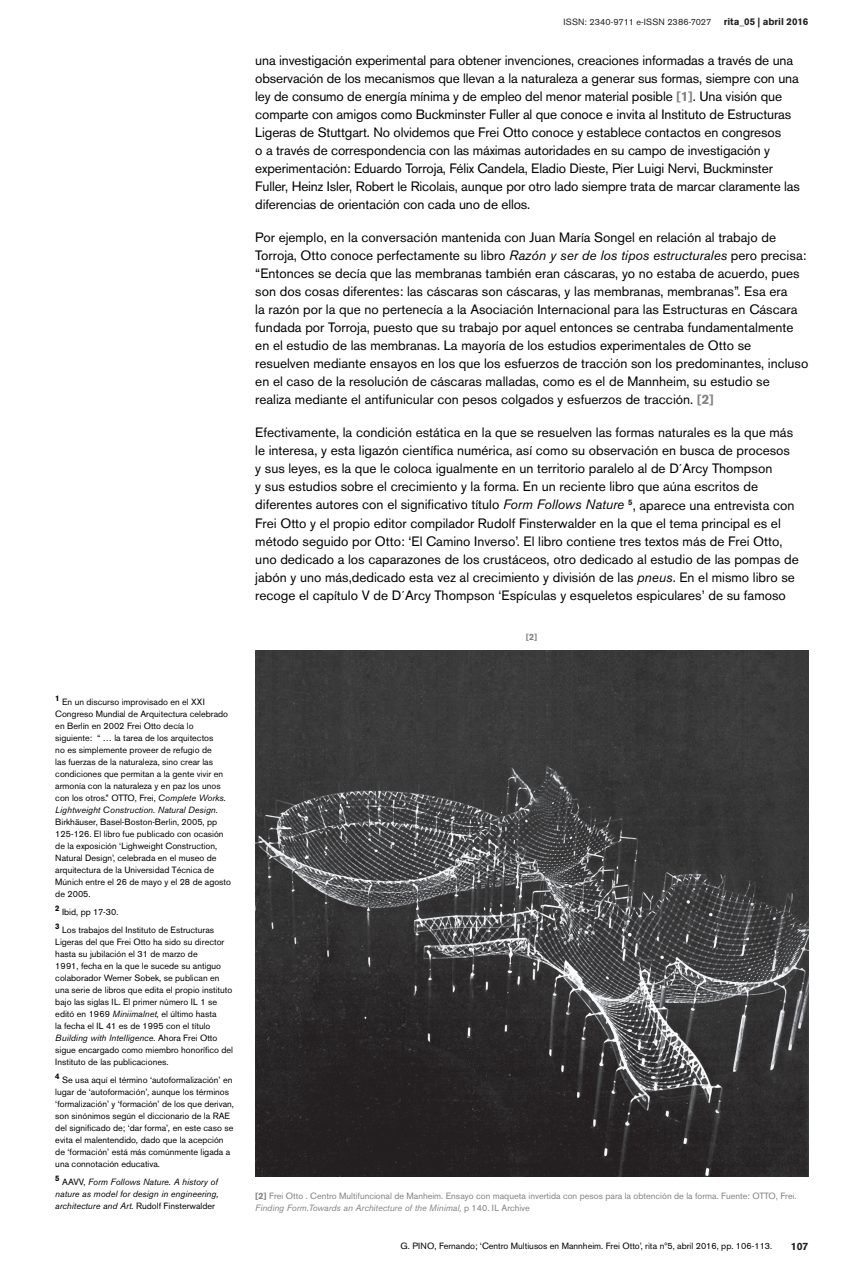
<style>
.page{position:relative;width:851px;height:1276px;background:#fff}
.page>*{position:absolute;margin:0;border:0;box-sizing:border-box;transform-origin:0 0}
.t1{font:13.5px/18px "Akzidenz Grotesk BE";color:#000}
.t2{font:700 10.5px "Akzidenz Grotesk BE";color:#231f20}
.t3{font:700 9.75px "Akzidenz Grotesk BE";color:#231f20}
.t4{font:9px/12px "Akzidenz Grotesk BE";color:#000}
.t5{font:9px/12px "Akzidenz Grotesk BE";color:#808285}
.t6{font:italic 9px/12px "Akzidenz Grotesk BE";color:#000;text-align:justify}
.t7{font:9px "Akzidenz Grotesk BE";letter-spacing:.02em;color:#231f20}
.t8{font:700 9px "Akzidenz Grotesk BE";color:#808285}
.t9{font:700 7.8px "Akzidenz Grotesk BE";color:#000}
.s1{font-weight:700;color:#808285}
.s2{font-style:italic}
.s3{font-style:normal}
.s4{font-weight:700}
</style>
<div class="page">
<img style="left:255px;top:650px;width:553px;height:526px">
<p class="t7" style="left:563px;top:17px;width:149px">ISSN: 2340-9711 e-ISSN 2386-7027</p>
<p class="t3" style="left:723px;top:16px;width:86px">rita_05 | abril 2016</p>
<p class="t1" style="left:255px;top:52px;width:546px">una investigación experimental para obtener invenciones, creaciones informadas a través de una observación de los mecanismos que llevan a la naturaleza a generar sus formas, siempre con una ley de consumo de energía mínima y de empleo del menor material posible <span class="s1">[1]</span>. Una visión que comparte con amigos como Buckminster Fuller al que conoce e invita al Instituto de Estructuras Ligeras de Stuttgart. No olvidemos que Frei Otto conoce y establece contactos en congresos<br>o a través de correspondencia con las máximas autoridades en su campo de investigación y experimentación: Eduardo Torroja, Félix Candela, Eladio Dieste, Pier Luigi Nervi, Buckminster Fuller, Heinz Isler, Robert le Ricolais, aunque por otro lado siempre trata de marcar claramente las diferencias de orientación con cada uno de ellos.</p>
<p class="t1" style="left:255px;top:229px;width:554px">Por ejemplo, en la conversación mantenida con Juan María Songel en relación al trabajo de Torroja, Otto conoce perfectamente su libro <span class="s2">Razón y ser de los tipos estructurales</span> pero precisa: “Entonces se decía que las membranas también eran cáscaras, yo no estaba de acuerdo, pues son dos cosas diferentes: las cáscaras son cáscaras, y las membranas, membranas”. Esa era<br>la razón por la que no pertenecía a la Asociación Internacional para las Estructuras en Cáscara fundada por Torroja, puesto que su trabajo por aquel entonces se centraba fundamentalmente en el estudio de las membranas. La mayoría de los estudios experimentales de Otto se resuelven mediante ensayos en los que los esfuerzos de tracción son los predominantes, incluso en el caso de la resolución de cáscaras malladas, como es el de Mannheim, su estudio se realiza mediante el antifunicular con pesos colgados y esfuerzos de tracción. <span class="s1">[2]</span></p>
<p class="t1" style="left:255px;top:424px;width:545px">Efectivamente, la condición estática en la que se resuelven las formas naturales es la que más le interesa, y esta ligazón científica numérica, así como su observación en busca de procesos y sus leyes, es la que le coloca igualmente en un territorio paralelo al de D´Arcy Thompson<br>y sus estudios sobre el crecimiento y la forma. En un reciente libro que aúna escritos de diferentes autores con el significativo título <span class="s2">Form Follows Nature</span> <sup>5</sup>, aparece una entrevista con Frei Otto y el propio editor compilador Rudolf Finsterwalder en la que el tema principal es el método seguido por Otto: ‘El Camino Inverso’. El libro contiene tres textos más de Frei Otto, uno dedicado a los caparazones de los crustáceos, otro dedicado al estudio de las pompas de jabón y uno más,dedicado esta vez al crecimiento y división de las <span class="s2">pneus</span>. En el mismo libro se recoge el capítulo V de D´Arcy Thompson ‘Espículas y esqueletos espiculares’ de su famoso</p>
<p class="t8" style="left:526px;top:632px;width:13px">[2]</p>
<p class="t9" style="left:55px;top:693px;width:6px">1</p>
<p class="t4" style="left:55px;top:696px;width:174px;text-indent:7px">En un discurso improvisado en el XXI Congreso Mundial de Arquitectura celebrado en Berlín en 2002 Frei Otto decía lo siguiente: “ … la tarea de los arquitectos<br>no es simplemente proveer de refugio de<br>las fuerzas de la naturaleza, sino crear las condiciones que permitan a la gente vivir en armonía con la naturaleza y en paz los unos con los otros.” OTTO, Frei, <span class="s2">Complete Works.<br>Lightweight Construction. Natural Design.</span></p>
<p class="t4" style="left:55px;top:816px;width:177px">Birkhäuser, Basel-Boston-Berlin, 2005, pp 125-126. El libro fue publicado con ocasión de la exposición ‘Lighweight Construction, Natural Design’, celebrada en el museo de arquitectura de la Universidad Técnica de Múnich entre el 26 de mayo y el 28 de agosto de 2005.</p>
<p class="t9" style="left:55px;top:903px;width:6px">2</p>
<p class="t4" style="left:62px;top:906px;width:58px">Ibid, pp 17-30.</p>
<p class="t9" style="left:55px;top:921px;width:6px">3</p>
<p class="t4" style="left:55px;top:924px;width:179px;text-indent:7px">Los trabajos del Instituto de Estructuras Ligeras del que Frei Otto ha sido su director hasta su jubilación el 31 de marzo de<br>1991, fecha en la que le sucede su antiguo colaborador Werner Sobek, se publican en una serie de libros que edita el propio instituto bajo las siglas IL. El primer número IL 1 se editó en 1969 <span class="s2">Miniimalnet,</span> el último hasta<br>la fecha el IL 41 es de 1995 con el título <span class="s2">Building with Intelligence.</span> Ahora Frei Otto sigue encargado como miembro honorífico del Instituto de las publicaciones.</p>
<p class="t9" style="left:55px;top:1071px;width:6px">4</p>
<p class="t4" style="left:55px;top:1074px;width:180px;text-indent:7px">Se usa aquí el término ‘autoformalización’ en lugar de ‘autoformación’<span class="s2">,</span> aunque los términos ‘formalización’ y ‘formación’ de los que derivan, son sinónimos según el diccionario de la RAE del significado de; ‘dar forma’<span class="s2">,</span> en este caso se evita el malentendido<span class="s2">,</span> dado que la acepción de ‘formación’ está más comúnmente ligada a una connotación educativa.</p>
<p class="t9" style="left:55px;top:1173px;width:6px">5</p>
<p class="t6" style="left:55px;top:1176px;width:164px;text-indent:7px"><span class="s3">AAVV,</span> Form Follows Nature. A history of nature as model for design in engineering, architecture and Art. <span class="s3">Rudolf Finsterwalder</span></p>
<p class="t5" style="left:255px;top:1189px;width:543px"><span class="s4">[2]</span> Frei Otto . Centro Multifuncional de Manheim. Ensayo con maqueta invertida con pesos para la obtención de la forma. Fuente: OTTO, Frei.<br><span class="s2">Finding Form.Towards an Architecture of the Minimal,</span> p 140. IL Archive</p>
<p class="t2" style="left:790px;top:1240px;width:19px">107</p>
<p class="t4" style="left:400px;top:1239px;width:373px">G. PINO, Fernando; ‘Centro Multiusos en Mannheim. Frei Otto’, rita nº5, abril 2016, pp. 106-113.</p>
</div>
